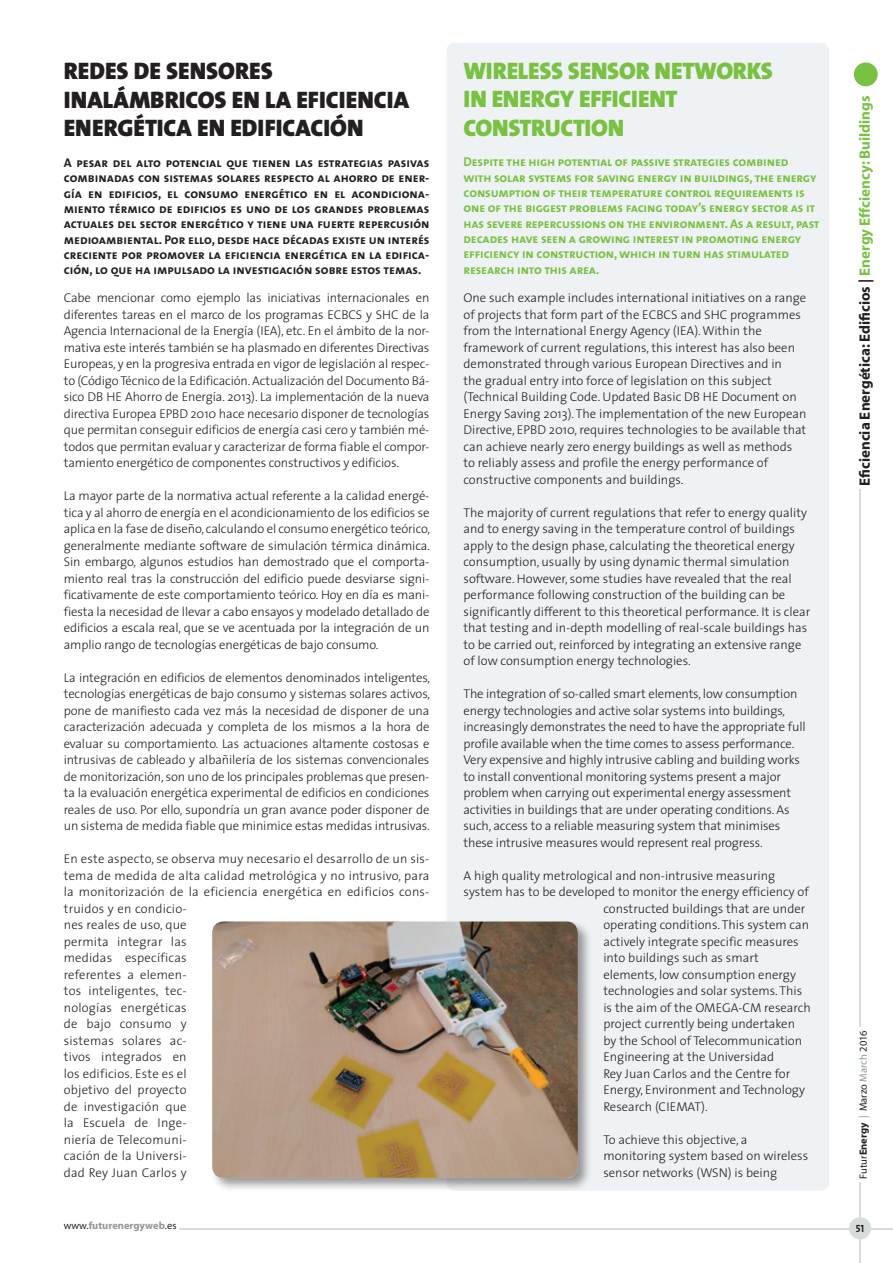
<style>
.page{position:relative;width:893px;height:1263px;background:#fff}
.page>*{position:absolute;margin:0;border:0;box-sizing:border-box;transform-origin:0 0}
.Titular_Grande{font:24px/28.8px "The Sans Black Caps";color:#231f20}
.Titular_Grande-2{font:24px/28.5px "The Sans Black Caps";letter-spacing:-.01em;color:#79c142}
.t1{font:700 15px "Myriad";color:#231f20}
.bolos_español{font:300 12.75px/16.5px "The Sans";letter-spacing:.015em;color:#231f20;text-align:justify}
.bolos_ingles{font:300 12.75px/16.5px "The Sans";color:#231f20}
.Titular_Grande-3{font:12.75px/15.3px "The Sans Bold Caps";color:#231f20;text-align:justify}
.Titular_Grande-4{font:12.75px/15.3px "The Sans Bold Caps";letter-spacing:-.01em;color:#79c142}
.t2{font:10.5px "Myriad";color:#231f20}
.t3{font:700 10.5px "Myriad";color:#939598}
.t4{font:10.5px "The Sans Bold Caps";color:#231f20}
.s1{color:#79c142}
.s2{font-weight:700}
.s3{color:#8b9b92}
.s4{font-weight:400;color:#231f20}
</style>
<div class="page">
<div style="left:446px;top:43px;width:383px;height:1148px;background:#eff2f4;border-radius:9px"></div>
<div style="left:210px;top:919px;width:382px;height:273px;background:#231f20;opacity:.45"></div>
<img style="left:212px;top:921px;width:366px;height:257px">
<hr style="left:860px;top:489px;width:1px;height:537px;background:#d7ddda">
<div style="left:854px;top:63px;width:24px;height:23px;background:#79c142;border-radius:50%"></div>
<hr style="left:179px;top:1228px;width:714px;height:1px;background:#d7ddda">
<hr style="left:860px;top:1182px;width:1px;height:81px;background:#d7ddda">
<div style="left:849px;top:1217px;width:22px;height:22px;background:#d7ddda;border-radius:50%"></div>
<p class="Titular_Grande" style="left:64px;top:56px;width:347px">REDES DE SENSORES<br>INALÁMBRICOS EN LA EFICIENCIA<br>ENERGÉTICA EN EDIFICACIÓN</p>
<p class="Titular_Grande-3" style="left:64px;top:155px;width:367px">A pesar del alto potencial que tienen las estrategias pasivas combinadas con sistemas solares respecto al ahorro de ener&shy;gía en edificios, el consumo energético en el acondiciona&shy;miento térmico de edificios es uno de los grandes problemas actuales del sector energético y tiene una fuerte repercusión medioambiental. Por ello, desde hace décadas existe un interés creciente por promover la eficiencia energética en la edifica&shy;ción, lo que ha impulsado la investigación sobre estos temas.</p>
<p class="bolos_español" style="left:64px;top:289px;width:367px">Cabe mencionar como ejemplo las iniciativas internacionales en diferentes tareas en el marco de los programas ECBCS y SHC de la Agencia Internacional de la Energía (IEA), etc. En el ámbito de la nor&shy;mativa este interés también se ha plasmado en diferentes Directivas Europeas, y en la progresiva entrada en vigor de legislación al respec&shy;to (Código Técnico de la Edificación. Actualización del Documento Bá&shy;sico DB HE Ahorro de Energía. 2013). La implementación de la nueva directiva Europea EPBD 2010 hace necesario disponer de tecnologías que permitan conseguir edificios de energía casi cero y también mé&shy;todos que permitan evaluar y caracterizar de forma fiable el compor&shy;tamiento energético de componentes constructivos y edificios.</p>
<p class="bolos_español" style="left:64px;top:487px;width:368px">La mayor parte de la normativa actual referente a la calidad energé&shy;tica y al ahorro de energía en el acondicionamiento de los edificios se aplica en la fase de diseño, calculando el consumo energético teórico, generalmente mediante software de simulación térmica dinámica.<br>Sin embargo, algunos estudios han demostrado que el comporta&shy;miento real tras la construcción del edificio puede desviarse signi&shy;ficativamente de este comportamiento teórico. Hoy en día es mani&shy;fiesta la necesidad de llevar a cabo ensayos y modelado detallado de edificios a escala real, que se ve acentuada por la integración de un amplio rango de tecnologías energéticas de bajo consumo.</p>
<p class="bolos_español" style="left:64px;top:669px;width:368px">La integración en edificios de elementos denominados inteligentes, tecnologías energéticas de bajo consumo y sistemas solares activos, pone de manifiesto cada vez más la necesidad de disponer de una caracterización adecuada y completa de los mismos a la hora de evaluar su comportamiento. Las actuaciones altamente costosas e intrusivas de cableado y albañilería de los sistemas convencionales de monitorización, son uno de los principales problemas que presen&shy;ta la evaluación energética experimental de edificios en condiciones reales de uso. Por ello, supondría un gran avance poder disponer de un sistema de medida fiable que minimice estas medidas intrusivas.</p>
<p class="bolos_español" style="left:64px;top:850px;width:367px;text-align:left">En este aspecto, se observa muy necesario el desarrollo de un sis&shy;tema de medida de alta calidad metrológica y no intrusivo, para la monitorización de la eficiencia energética en edificios cons&shy;truidos y en condicio-<br>nes reales de uso, que<br>permita integrar las<br>medidas específicas<br>referentes a elemen-<br>tos inteligentes, tec-<br>nologías energéticas<br>de bajo consumo y<br>sistemas solares ac-<br>tivos integrados en<br>los edificios. Este es el<br>objetivo del proyecto<br>de investigación que<br>la Escuela de Inge-<br>niería de Telecomuni-<br>cación de la Universi-<br>dad Rey Juan Carlos y</p>
<p class="Titular_Grande-2" style="left:463px;top:56px;width:311px">WIRELESS SENSOR NETWORKS</p>
<p class="Titular_Grande-2" style="left:463px;top:85px;width:215px">IN ENERGY EFFICIENT<br>CONSTRUCTION</p>
<p class="Titular_Grande-4" style="left:463px;top:154px;width:358px">Despite the high potential of passive strategies combined with solar systems for saving energy in buildings, the energy consumption of their temperature control requirements is one of the biggest problems facing today’s energy sector as it has severe repercussions on the environment. As a result, past decades have seen a growing interest in promoting energy efficiency in construction, which in turn has stimulated research into this area.</p>
<p class="bolos_ingles" style="left:463px;top:289px;width:344px">One such example includes international initiatives on a range of projects that form part of the ECBCS and SHC programmes from the International Energy Agency (IEA). Within the framework of current regulations, this interest has also been demonstrated through various European Directives and in<br>the gradual entry into force of legislation on this subject (Technical Building Code. Updated Basic DB HE Document on Energy Saving 2013). The implementation of the new European Directive, EPBD 2010, requires technologies to be available that can achieve nearly zero energy buildings as well as methods to reliably assess and profile the energy performance of constructive components and buildings.</p>
<p class="bolos_ingles" style="left:463px;top:504px;width:348px">The majority of current regulations that refer to energy quality and to energy saving in the temperature control of buildings apply to the design phase, calculating the theoretical energy consumption, usually by using dynamic thermal simulation software. However, some studies have revealed that the real performance following construction of the building can be significantly different to this theoretical performance. It is clear that testing and in-depth modelling of real-scale buildings has to be carried out, reinforced by integrating an extensive range of low consumption energy technologies.</p>
<p class="bolos_ingles" style="left:463px;top:685px;width:344px">The integration of so-called smart elements, low consumption energy technologies and active solar systems into buildings, increasingly demonstrates the need to have the appropriate full profile available when the time comes to assess performance.<br>Very expensive and highly intrusive cabling and building works to install conventional monitoring systems present a major problem when carrying out experimental energy assessment activities in buildings that are under operating conditions. As such, access to a reliable measuring system that minimises these intrusive measures would represent real progress.</p>
<p class="bolos_ingles" style="left:463px;top:867px;width:313px">A high quality metrological and non-intrusive measuring</p>
<p class="bolos_ingles" style="left:463px;top:883px;width:347px">system has to be developed to monitor the energy efficiency of</p>
<p class="bolos_ingles" style="left:603px;top:900px;width:203px">constructed buildings that are under</p>
<p class="bolos_ingles" style="left:603px;top:916px;width:207px">operating conditions. This system can</p>
<p class="bolos_ingles" style="left:603px;top:933px;width:197px">actively integrate specific measures</p>
<p class="bolos_ingles" style="left:603px;top:949px;width:157px">into buildings such as smart</p>
<p class="bolos_ingles" style="left:603px;top:966px;width:194px">elements, low consumption energy</p>
<p class="bolos_ingles" style="left:603px;top:982px;width:200px">technologies and solar systems. This</p>
<p class="bolos_ingles" style="left:603px;top:999px;width:209px">is the aim of the OMEGA-CM research</p>
<p class="bolos_ingles" style="left:603px;top:1015px;width:193px">project currently being undertaken</p>
<p class="bolos_ingles" style="left:603px;top:1032px;width:200px">by the School of Telecommunication</p>
<p class="bolos_ingles" style="left:603px;top:1048px;width:172px">Engineering at the Universidad</p>
<p class="bolos_ingles" style="left:603px;top:1065px;width:188px">Rey Juan Carlos and the Centre for</p>
<p class="bolos_ingles" style="left:603px;top:1081px;width:203px">Energy, Environment and Technology</p>
<p class="bolos_ingles" style="left:603px;top:1098px;width:106px">Research (CIEMAT).</p>
<p class="bolos_ingles" style="left:603px;top:1131px;width:206px">To achieve this objective, a monitoring system based on wireless sensor networks (WSN) is being</p>
<p class="t1" style="left:857px;top:486px;width:392px;rotate:-90deg">Eficiencia Energética: Edificios | <span class="s1">Energy Effciency: Buildings</span></p>
<p class="t2" style="left:858px;top:1178px;width:150px;rotate:-90deg">Futur<span class="s2">Energy</span> <span class="s3">|</span> Marzo <span class="s3">March</span> 2016</p>
<p class="t3" style="left:64px;top:1220px;width:114px"><span class="s4">www.</span>futurenergyweb<span class="s4">.es</span></p>
<p class="t4" style="left:856px;top:1219px;width:10px">51</p>
</div>
